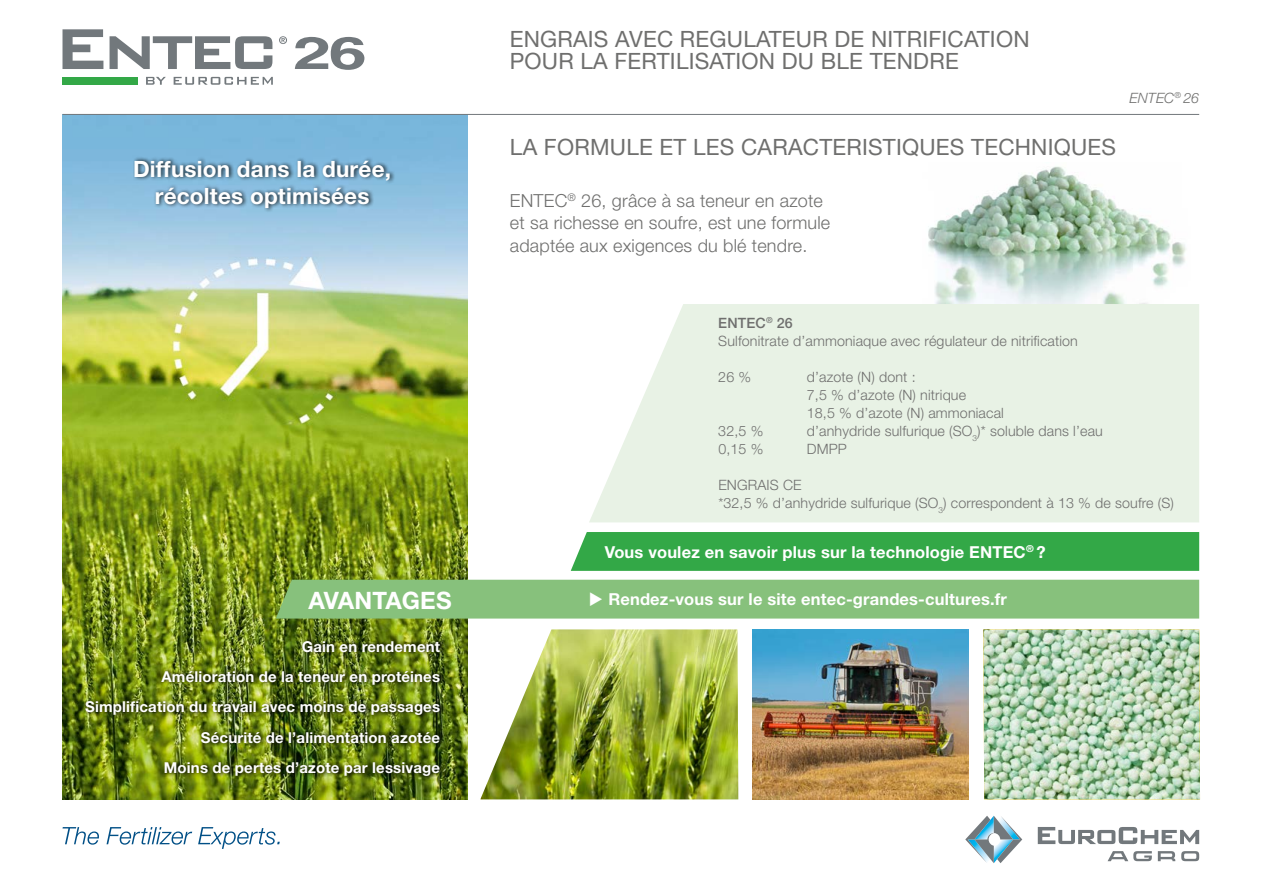
<style>
.page{position:relative;width:1263px;height:893px;background:#fff}
.page>*{position:absolute;margin:0;border:0;box-sizing:border-box;transform-origin:0 0}
.t1{font:700 45.15px "Helvetica";color:#72787c;scale:1.52 1}
.t2{font:700 24px "Helvetica Neue CE";color:#fff}
.t3{font:22.5px/22.6px "Helvetica Neue";letter-spacing:.01em;color:#6f6f6e}
.t4{font:700 22.5px/27px "Helvetica Neue";letter-spacing:.01em;color:#fff;text-align:center}
.t5{font:300 18px/22.5px "Helvetica Neue";letter-spacing:.01em;color:#6f6f6e}
.t6{font:700 16.5px "Helvetica Neue";letter-spacing:.01em;color:#fff}
.t7{font:700 15px/30.3px "Helvetica Neue";letter-spacing:.01em;color:#fff;text-align:right}
.t8{font:300 14.25px/18px "Helvetica Neue";letter-spacing:.01em;color:#6f6f6e}
.t9{font:italic 300 14.25px "Helvetica Neue";letter-spacing:.005em;color:#6f6f6e}
.s1{font-weight:500}
</style>
<div class="page">
<svg style="left:1107px;top:851px;width:92px;height:10px"></svg>
<svg style="left:965px;top:816px;width:57px;height:47px"></svg>
<svg style="left:1038px;top:827px;width:161px;height:17px"></svg>
<svg style="left:63px;top:827px;width:217px;height:22px"></svg>
<div style="left:63px;top:77px;width:75px;height:8px;background:#33a847"></div>
<svg style="left:146px;top:77px;width:20px;height:8px"></svg>
<svg style="left:174px;top:77px;width:99px;height:8px"></svg>
<svg style="left:279px;top:36px;width:8px;height:8px"></svg>
<svg style="left:63px;top:29px;width:209px;height:40px"></svg>
<img style="left:63px;top:115px;width:405px;height:684px">
<img style="left:84px;top:637px;width:362px;height:143px">
<img style="left:928px;top:166px;width:258px;height:138px">
<svg style="left:589px;top:304px;width:610px;height:218px;background:#e9f3e7"></svg>
<div style="left:133px;top:156px;width:263px;height:56px;background:#000;opacity:.8"></div>
<img style="left:752px;top:629px;width:216px;height:170px">
<img style="left:983px;top:629px;width:217px;height:170px">
<hr style="left:63px;top:114px;width:1136px;height:1px;background:#72787c">
<img style="left:480px;top:629px;width:258px;height:170px">
<div style="left:571px;top:532px;width:628px;height:39px;background:#33a847"></div>
<div style="left:276px;top:580px;width:923px;height:39px;background:#87c17c"></div>
<h1 class="t1" style="left:293px;top:26px;width:50px">26</h1>
<h3 class="t4" style="left:133px;top:155px;width:260px">Diffusion dans la durée, récoltes optimisées</h3>
<h2 class="t2" style="left:308px;top:585px;width:145px">AVANTAGES</h2>
<p class="t7" style="left:85px;top:631px;width:356px">Gain en rendement<br>Amélioration de la teneur en protéines Simplification du travail avec moins de passages Sécurité de l’alimentation azotée<br>Moins de pertes d’azote par lessivage</p>
<h3 class="t3" style="left:510px;top:27px;width:521px">ENGRAIS AVEC REGULATEUR DE NITRIFICATION<br>POUR LA FERTILISATION DU BLE TENDRE</h3>
<h3 class="t3" style="left:510px;top:135px;width:608px">LA FORMULE ET LES CARACTERISTIQUES TECHNIQUES</h3>
<p class="t5" style="left:510px;top:188px;width:322px">ENTEC<sup>®</sup> 26, grâce à sa teneur en azote et sa richesse en soufre, est une formule adaptée aux exigences du blé tendre.</p>
<p class="t9" style="left:1129px;top:89px;width:71px">ENTEC<sup>®</sup> 26</p>
<p class="t8" style="left:718px;top:314px;width:361px"><span class="s1">ENTEC</span><sup>®</sup> <span class="s1">26<br></span>Sulfonitrate d’ammoniaque avec régulateur de nitrification</p>
<p class="t8" style="left:718px;top:368px;width:34px">26 %</p>
<p class="t8" style="left:807px;top:368px;width:198px">d’azote (N) dont :<br>7,5 % d’azote (N) nitrique<br>18,5 % d’azote (N) ammoniacal</p>
<p class="t8" style="left:718px;top:422px;width:47px">32,5 %</p>
<p class="t8" style="left:807px;top:422px;width:298px">d’anhydride sulfurique (SO<sub>3</sub>)* soluble dans l’eau</p>
<p class="t8" style="left:718px;top:440px;width:47px">0,15 %</p>
<p class="t8" style="left:807px;top:440px;width:42px">DMPP</p>
<p class="t8" style="left:718px;top:476px;width:457px">ENGRAIS CE<br>*32,5 % d’anhydride sulfurique (SO<sub>3</sub>) correspondent à 13 % de soufre (S)</p>
<p class="t6" style="left:605px;top:541px;width:442px">Vous voulez en savoir plus sur la technologie ENTEC<sup>®</sup> ?</p>
<p class="t6" style="left:589px;top:589px;width:419px">◆ Rendez-vous sur le site entec-grandes-cultures.fr</p>
</div>
